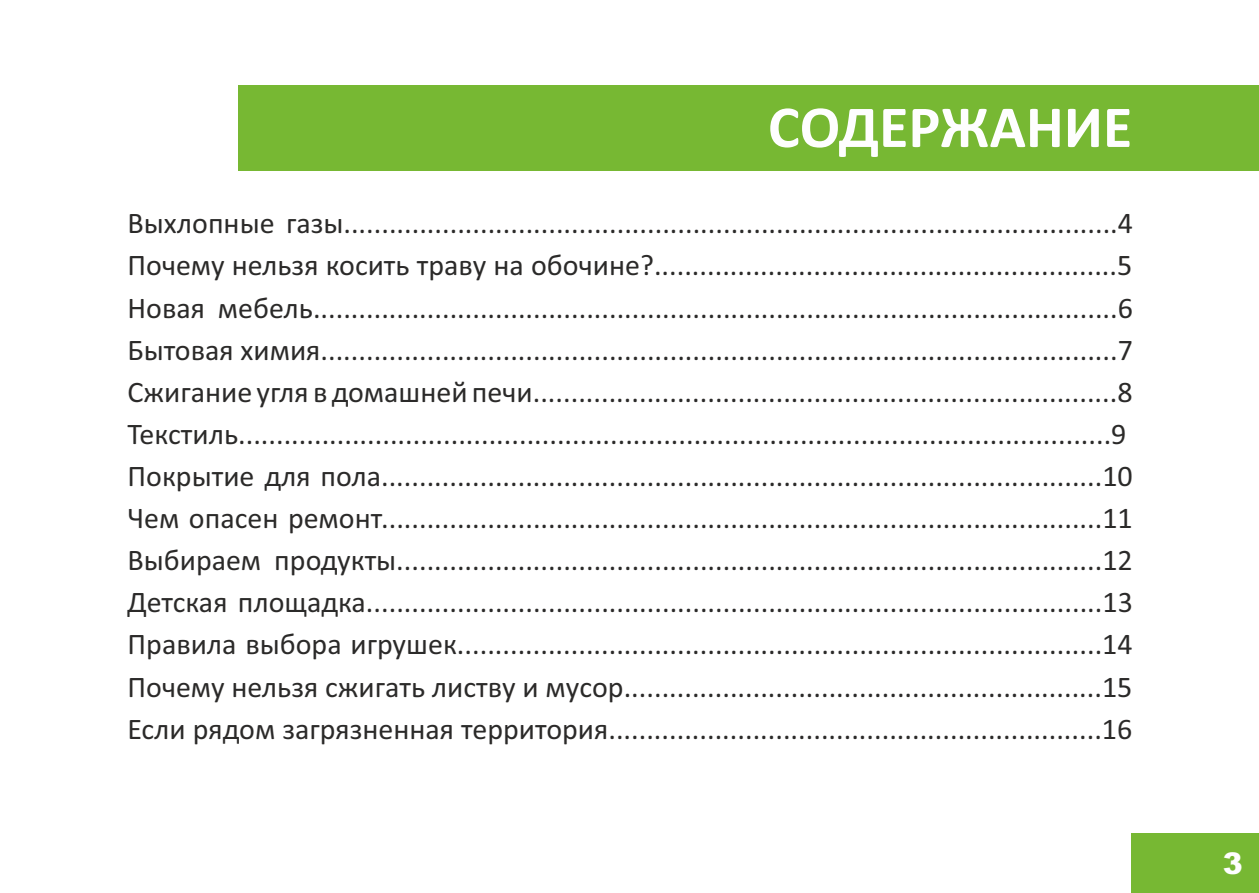
<style>
.page{position:relative;width:1259px;height:893px;background:#fff}
.page>*{position:absolute;margin:0;border:0;box-sizing:border-box;transform-origin:0 0}
.t1{font:700 60px "Calibri";color:#fefefe}
.t2{font:30px/42px "Calibri";color:#2b2a29}
.t3{font:900 30px "Arial";color:#fefefe}
</style>
<div class="page">
<div style="left:238px;top:85px;width:1021px;height:85px;background:#77b833"></div>
<div style="left:1131px;top:833px;width:128px;height:60px;background:#77b833"></div>
<h1 class="t1" style="left:768px;top:102px;width:366px">СОДЕРЖАНИЕ</h1>
<p class="t2" style="left:128px;top:205px;width:1007px">Выхлопные газы......................................................................................................4<br>Почему нельзя косить траву на обочине?.............................................................5<br>Новая мебель..........................................................................................................6<br>Бытовая химия.........................................................................................................7<br>Сжигание угля в домашней печи.............................................................................8<br>Текстиль...................................................................................................................9<br>Покрытие для пола...............................................................................................10<br>Чем опасен ремонт...............................................................................................11<br>Выбираем продукты.............................................................................................12<br>Детская площадка.................................................................................................13<br>Правила выбора игрушек.....................................................................................14<br>Почему нельзя сжигать листву и мусор...............................................................15<br>Если рядом загрязненная территория.................................................................16</p>
<p class="t3" style="left:1222px;top:852px;width:22px">3</p>
</div>
